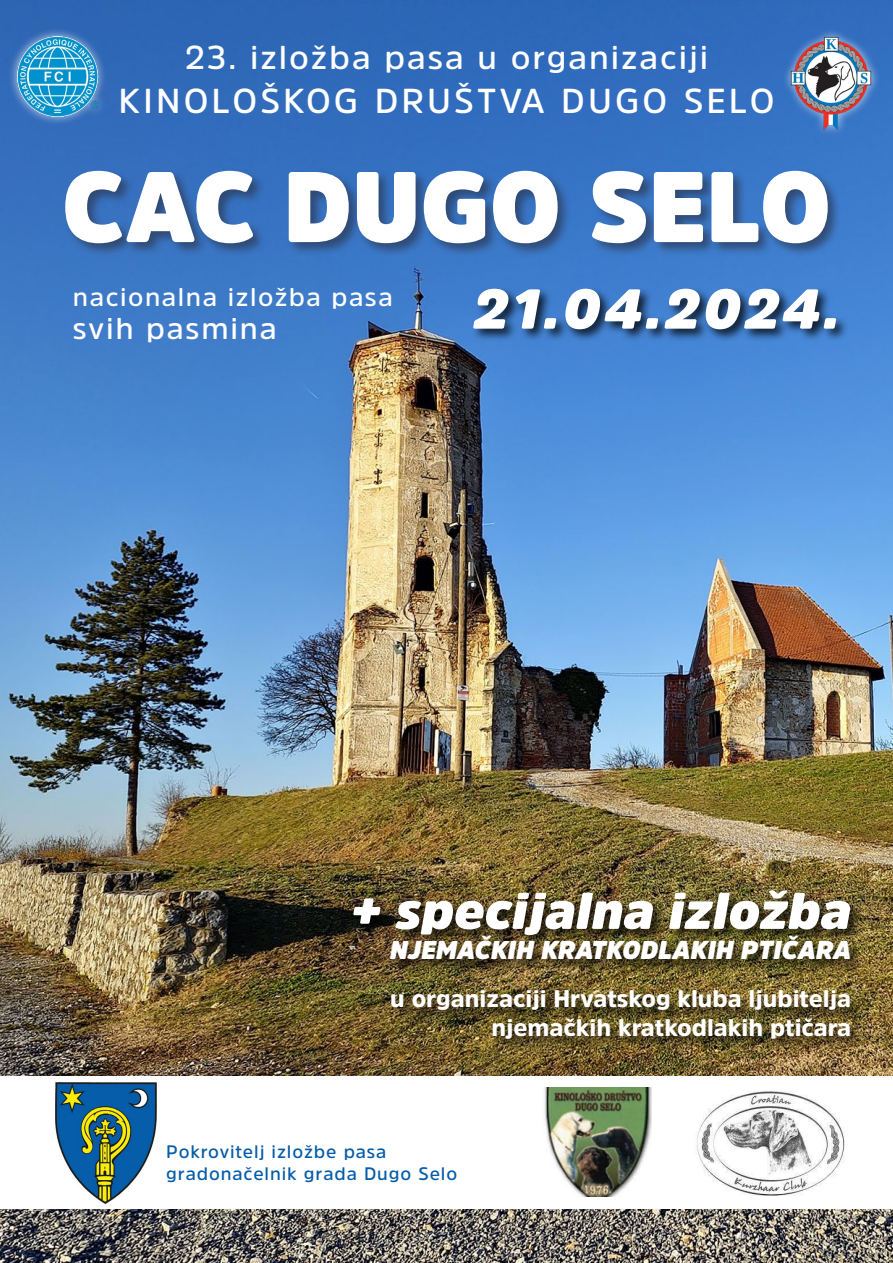
<style>
.page{position:relative;width:893px;height:1263px;background:#fff}
.page>*{position:absolute;margin:0;border:0;box-sizing:border-box;transform-origin:0 0}
.t1{font:900 99px "Amsi Pro";color:#fff}
.t2{font:italic 900 55.5px "Amsi Pro";letter-spacing:.055em;color:#fff}
.t3{font:italic 900 51px "Amsi Pro";color:#fff}
.t4{font:600 34.5px "Amsi Pro";letter-spacing:.09em;color:#fff}
.t5{font:600 33px "Amsi Pro";letter-spacing:.06em;color:#fff}
.t6{font:600 30px "Amsi Pro";letter-spacing:.06em;color:#fff}
.t7{font:italic 900 25.5px "Amsi Pro";color:#fff}
.t8{font:600 25.5px "Amsi Pro";letter-spacing:.06em;color:#fff}
.t9{font:900 23.85px/28.7px "Amsi Pro";color:#fff;text-align:right}
.t10{font:600 18px/21.6px "Amsi Pro";letter-spacing:.05em;color:#055ca9}
</style>
<div class="page">
<img style="left:0;top:0;width:893px;height:1263px">
<div style="left:471px;top:286px;width:378px;height:57px;background:#000;opacity:.75"></div>
<div style="left:63px;top:169px;width:779px;height:88px;background:#2d3d5c;opacity:.75"></div>
<div style="left:0;top:1076px;width:893px;height:133px;background:#fff"></div>
<img style="left:55px;top:1082px;width:102px;height:123px">
<div style="left:8px;top:27px;width:99px;height:99px;background:#fff;opacity:.75"></div>
<img style="left:17px;top:37px;width:81px;height:80px">
<img style="left:543px;top:1087px;width:108px;height:109px">
<img style="left:696px;top:1091px;width:149px;height:105px">
<div style="left:352px;top:888px;width:513px;height:165px;background:#000;opacity:.75"></div>
<div style="left:782px;top:28px;width:98px;height:109px;background:#fff;opacity:.75"></div>
<img style="left:791px;top:37px;width:81px;height:92px">
<h3 class="t5" style="left:185px;top:35px;width:525px">23. izložba pasa u organizaciji</h3>
<h3 class="t4" style="left:118px;top:77px;width:658px">KINOLOŠKOG DRUŠTVA DUGO SELO</h3>
<h1 class="t1" style="left:62px;top:139px;width:771px">CAC DUGO SELO</h1>
<p class="t8" style="left:73px;top:279px;width:321px">nacionalna izložba pasa</p>
<p class="t6" style="left:73px;top:308px;width:205px">svih pasmina</p>
<h2 class="t2" style="left:473px;top:271px;width:367px">21.04.2024.</h2>
<h3 class="t3" style="left:350px;top:875px;width:502px">+ specijalna izložba</h3>
<p class="t7" style="left:390px;top:933px;width:463px">NJEMAČKIH KRATKODLAKIH PTIČARA</p>
<p class="t9" style="left:390px;top:984px;width:462px">u organizaciji Hrvatskog kluba ljubitelja njemačkih kratkodlakih ptičara</p>
<p class="t10" style="left:166px;top:1140px;width:293px">Pokrovitelj izložbe pasa gradonačelnik grada Dugo Selo</p>
</div>
